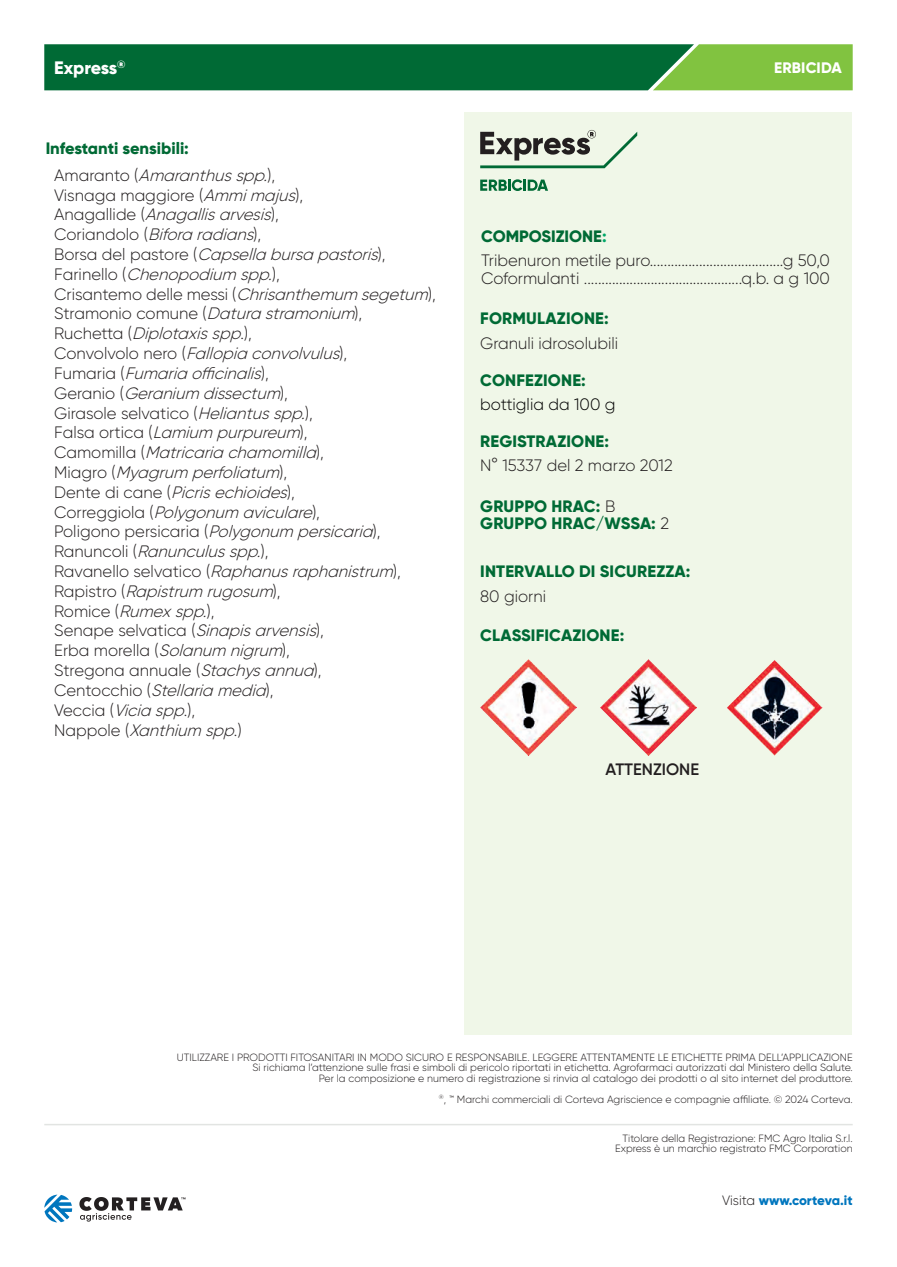
<style>
.page{position:relative;width:897px;height:1267px;background:#fff}
.page>*{position:absolute;margin:0;border:0;box-sizing:border-box;transform-origin:0 0}
.t1{font:800 18px "Gilroy";letter-spacing:-.01em;color:#fff}
.t2{font:italic 300 16.5px/19.8px "Gilroy";color:#231f20}
.t3{font:300 16.5px/24.8px "Gilroy";color:#231f20}
.t4{font:800 16.5px/17.4px "Gilroy";letter-spacing:.01em;color:#006a35}
.t5{font:300 16.5px "Gilroy";color:#000}
.t6{font:600 16.5px "Gilroy";color:#231f20}
.t7{font:800 15.15px "Gilroy";letter-spacing:.01em;color:#fff}
.t8{font:800 13.5px "Gilroy";color:#0076be}
.t9{font:300 10.5px/10.5px "Gilroy";color:#231f20;text-align:right}
.s1{font-weight:300;color:#231f20}
.s2{font-weight:300;font-style:italic;color:#231f20}
.s3{font-style:normal}
.s4{font-weight:800;color:#006a35}
.s5{font-weight:800;color:#00a767}
</style>
<div class="page">
<svg style="left:44px;top:44px;width:808px;height:46px;background:#1f7f39"></svg>
<div style="left:464px;top:112px;width:388px;height:922px;background:#f0f7e8"></div>
<hr style="left:44px;top:1123px;width:808px;height:2px;background:#e2e4e2">
<img style="left:600px;top:659px;width:96px;height:96px">
<img style="left:480px;top:659px;width:96px;height:96px">
<svg style="left:480px;top:179px;width:68px;height:12px"></svg>
<svg style="left:480px;top:130px;width:157px;height:38px"></svg>
<img style="left:727px;top:660px;width:95px;height:95px">
<svg style="left:44px;top:1194px;width:28px;height:28px"></svg>
<svg style="left:79px;top:1197px;width:106px;height:24px"></svg>
<p class="t1" style="left:54px;top:56px;width:73px">Express<sup>®</sup></p>
<p class="t7" style="left:774px;top:58px;width:69px">ERBICIDA</p>
<p class="t4" style="left:54px;top:135px;width:222px;line-height:26.5px;text-indent:-8px">Infestanti sensibili:<br><span class="s1">A m a ra n t o (</span> <span class="s2">Amaranthusspp.</span><span class="s1">) ,</span></p>
<p class="t2" style="left:54px;top:185px;width:383px"><span class="s3">Visnaga maggiore (</span>Ammimajus<span class="s3">),<br>A n a g a l l i d e (</span> Anagallisarvesis<span class="s3">) ,<br>C o r i a n d o l o (</span> Bifora radians<span class="s3">) ,<br>B o r s a d e l p a s t o r e (</span> Capsella bursa pastoris<span class="s3">) ,<br>F a r i n e l l o (</span> Chenopodium spp.<span class="s3">) ,<br>C r i s a n te m o d e l l e m ess i (</span> Chrisanthemum segetum<span class="s3">) , St ra m o n i o c o m u n e (</span> Datura stramonium<span class="s3">) ,<br>R u c h e t t a (</span> Diplotaxisspp<span class="s3">. ) ,<br>C o n v o l v o l o n e r o (</span> Fallopia convolvulus<span class="s3">) ,<br>F u m a r i a (</span> Fumaria officinalis<span class="s3">) ,<br>G e r a n i o (</span> Geranium dissectum<span class="s3">) ,<br>Girasole selvatico (</span>Heliantusspp.<span class="s3">),<br>F a l s a o r t i c a (</span> Lamium purpureum<span class="s3">) ,<br>C a m o m i l l a (</span> Matricaria chamomilla<span class="s3">) ,<br>M i a g r o (</span> Myagrum perfoliatum<span class="s3">) ,<br>D e n t e d i c a n e (</span> Picrisechioides<span class="s3">) ,<br>C o r re g g i o l a (</span> Polygonum aviculare<span class="s3">) ,<br>Po l i g o n o p e rs i c a r i a (</span> Polygonum persicaria<span class="s3">) ,<br>Ra n u n c o l i (</span> Ranunculusspp.<span class="s3">) ,<br>Ra va n e l l o s e l va t i c o (</span> Raphanusraphanistrum<span class="s3">) ,<br>R a p i s t r o (</span> Rapistrum rugosum<span class="s3">) ,<br>Ro m i ce (</span> Rumexspp.<span class="s3">) ,<br>Senape selvatica (</span>Sinapisarvensis<span class="s3">),<br>E r b a m o re l l a (</span> Solanum nigrum<span class="s3">) ,<br>Stregona annuale (</span>Stachysannua<span class="s3">),<br>C e n t o c c h i o (</span> Stellaria media<span class="s3">) ,<br>Veccia (</span>Vicia spp<span class="s3">.),<br>N a p p o l e (</span> Xanthium spp<span class="s3">. )</span></p>
<p class="t3" style="left:481px;top:223px;width:350px"><span class="s4">COMPOSIZIONE</span><span class="s5">:<br></span>Tribenuron metile puro......................................g 50,0</p>
<p class="t3" style="left:481px;top:266px;width:350px">Coformulanti .............................................q.b. a g 100</p>
<p class="t4" style="left:480px;top:310px;width:130px">FORMULAZIONE:</p>
<p class="t3" style="left:480px;top:331px;width:139px">Granuli idrosolubili</p>
<p class="t4" style="left:480px;top:371px;width:107px">CONFEZIONE:</p>
<p class="t5" style="left:480px;top:394px;width:137px">bottiglia da 100 g</p>
<p class="t4" style="left:480px;top:432px;width:130px">REGISTRAZIONE:</p>
<p class="t3" style="left:480px;top:453px;width:194px">N° 15337 del 2 marzo 2012</p>
<p class="t4" style="left:480px;top:497px;width:190px">GRUPPO HRAC: <span class="s1">B<br></span>GRUPPO HRAC/WSSA: <span class="s1">2</span></p>
<p class="t4" style="left:480px;top:562px;width:212px">INTERVALLO DI SICUREZZA:</p>
<p class="t3" style="left:480px;top:583px;width:67px">80 giorni</p>
<p class="t4" style="left:480px;top:626px;width:145px">CLASSIFICAZIONE:</p>
<p class="t6" style="left:605px;top:759px;width:95px">ATTENZIONE</p>
<p class="t9" style="left:177px;top:1051px;width:677px">UTILIZZARE I PRODOTTI FITOSANITARI IN MODO SICURO E RESPONSABILE. LEGGERE ATTENTAMENTE LE ETICHETTE PRIMA DELL’APPLICAZIONE<br>Si richiama l’attenzione sulle frasi e simboli di pericolo riportati in etichetta. Agrofarmaci autorizzati dal Ministero della Salute.<br>Per la composizione e numero di registrazione si rinvia al catalogo dei prodotti o al sito internet del produttore.</p>
<p class="t9" style="left:439px;top:1093px;width:415px"><sup>®</sup>, ™ Marchi commerciali di Corteva Agriscience e compagnie affiliate. © 2024 Corteva.</p>
<p class="t9" style="left:615px;top:1132px;width:239px">Titolare della Registrazione: FMC Agro Italia S.r.l.<br>Express è un marchio registrato FMC Corporation</p>
<p class="t8" style="left:722px;top:1192px;width:132px"><span class="s1">Visita</span> www.corteva.it</p>
</div>
